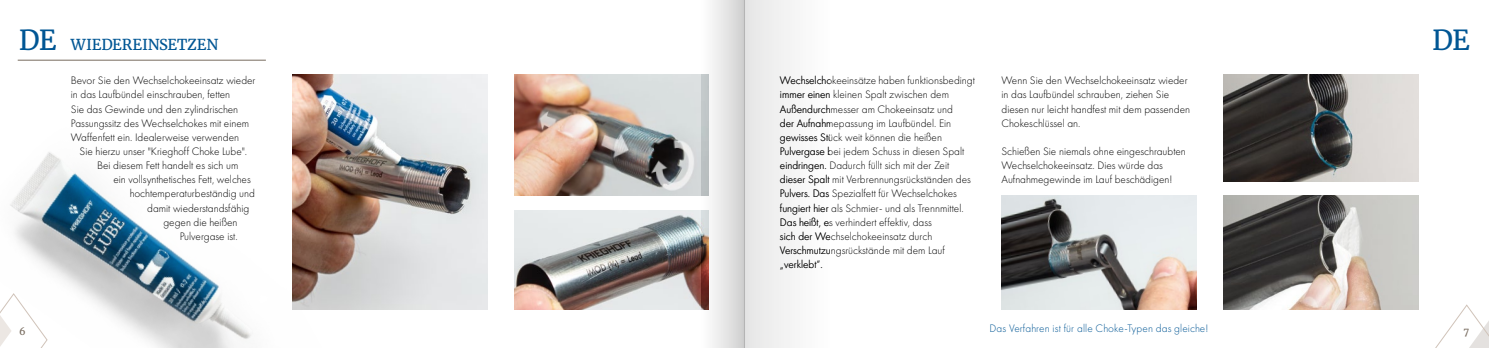
<style>
.page{position:relative;width:1489px;height:348px;background:#fff}
.page>*{position:absolute;margin:0;border:0;box-sizing:border-box;transform-origin:0 0}
.t1{font:27.5px "Merriweather";color:#005694}
.t2{font:15px "Merriweather";letter-spacing:-.02em;color:#005694}
.t3{font:300 11.25px/14.1px "Futura PT";color:#000}
.t4{font:300 11.25px "Futura PT";letter-spacing:.01em;color:#005694}
.t5{font:10px "Merriweather";color:#776b5e}
.s1{font-size:27.5px}
</style>
<div class="page">
<img style="left:10px;top:59px;width:312px;height:288px">
<img style="left:292px;top:74px;width:195px;height:235px">
<img style="left:514px;top:74px;width:188px;height:122px">
<img style="left:514px;top:210px;width:188px;height:99px">
<img style="left:1001px;top:196px;width:195px;height:113px">
<img style="left:1223px;top:74px;width:194px;height:107px">
<img style="left:1223px;top:196px;width:194px;height:113px">
<hr style="left:18px;top:60px;width:248px;height:1px;background:#776b5e">
<svg style="left:0;top:284px;width:48px;height:63px"></svg>
<svg style="left:1436px;top:304px;width:52px;height:43px"></svg>
<div style="left:744px;top:0;width:85px;height:347px;background:linear-gradient(to right,#e6e6e6,#fff)"></div>
<svg style="left:702px;top:0;width:42px;height:347px"></svg>
<h2 class="t2" style="left:19px;top:35px;width:201px"><span class="s1">DE</span> WIEDEREINSETZEN</h2>
<h1 class="t1" style="left:1432px;top:23px;width:39px">DE</h1>
<p class="t3" style="left:71px;top:73px;width:186px">Bevor Sie den Wechselchokeeinsatz wieder in das Laufbündel einschrauben, fetten<br>Sie das Gewinde und den zylindrischen Passungssitz des Wechselchokes mit einem Waffenfett ein. Idealerweise verwenden</p>
<p class="t3" style="left:80px;top:144px;width:169px">Sie hierzu unser "Krieghoff Choke Lube".</p>
<p class="t3" style="left:97px;top:158px;width:143px">Bei diesem Fett handelt es sich um</p>
<p class="t3" style="left:113px;top:172px;width:139px">ein vollsynthetisches Fett, welches</p>
<p class="t3" style="left:130px;top:186px;width:127px">hochtemperaturbeständig und</p>
<p class="t3" style="left:147px;top:200px;width:104px">damit wiederstandsfähig</p>
<p class="t3" style="left:163px;top:215px;width:76px">gegen die heißen</p>
<p class="t3" style="left:180px;top:229px;width:59px">Pulvergase ist.</p>
<p class="t3" style="left:780px;top:73px;width:196px">Wechselchokeeinsätze haben funktionsbedingt immer einen kleinen Spalt zwischen dem Außendurchmesser am Chokeeinsatz und<br>der Aufnahmepassung im Laufbündel. Ein gewisses Stück weit können die heißen Pulvergase bei jedem Schuss in diesen Spalt eindringen. Dadurch füllt sich mit der Zeit dieser Spalt mit Verbrennungsrückständen des Pulvers. Das Spezialfett für Wechselchokes fungiert hier als Schmier- und als Trennmittel.<br>Das heißt, es verhindert effektiv, dass<br>sich der Wechselchokeeinsatz durch Verschmutzungsrückstände mit dem Lauf „verklebt“.</p>
<p class="t3" style="left:1001px;top:73px;width:190px">Wenn Sie den Wechselchokeeinsatz wieder in das Laufbündel schrauben, ziehen Sie diesen nur leicht handfest mit dem passenden Chokeschlüssel an.</p>
<p class="t3" style="left:1001px;top:144px;width:186px">Schießen Sie niemals ohne eingeschraubten<br>Wechselchokeeinsatz. Dies würde das<br>Aufnahmegewinde im Lauf beschädigen!</p>
<p class="t4" style="left:989px;top:321px;width:220px">Das Verfahren ist für alle Choke-Typen das gleiche!</p>
<p class="t5" style="left:19px;top:324px;width:8px">6</p>
<p class="t5" style="left:1463px;top:324px;width:7px">7</p>
</div>
